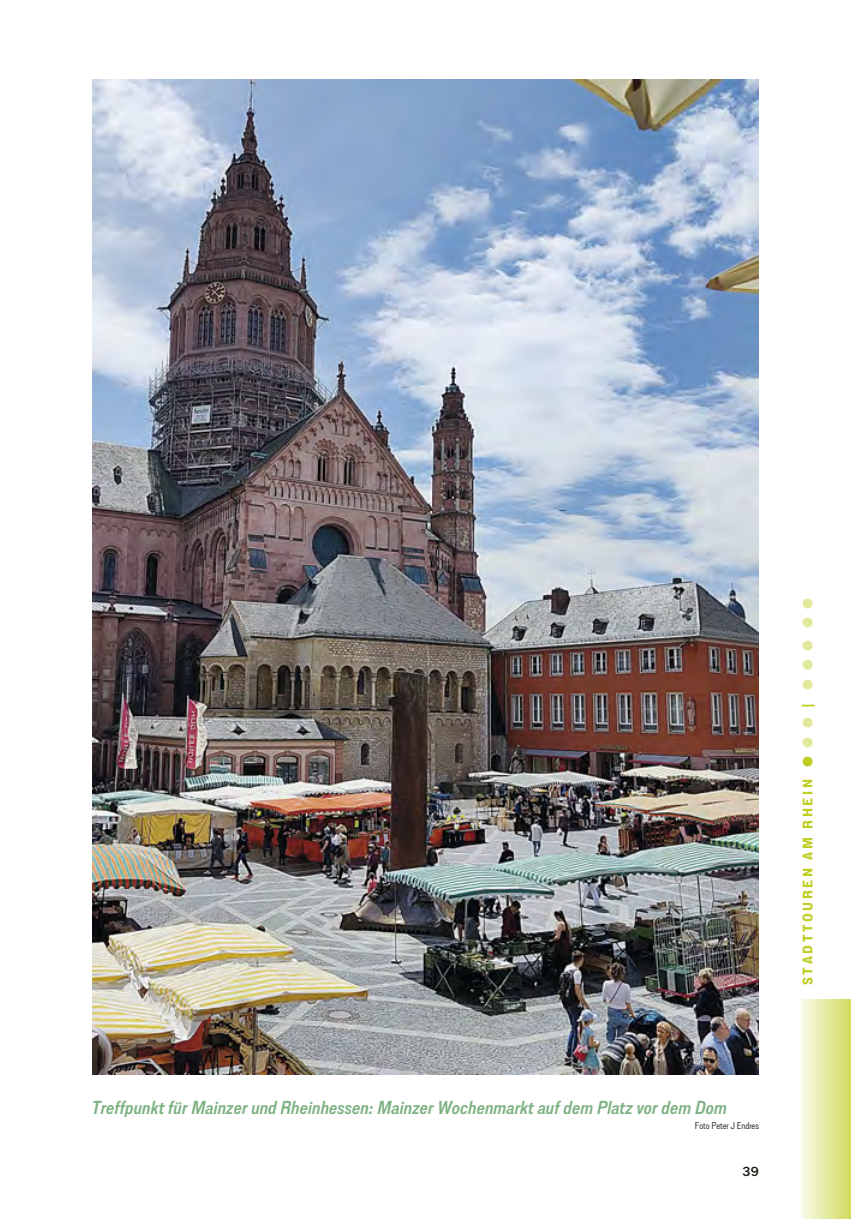
<style>
.page{position:relative;width:851px;height:1219px;background:#fff}
.page>*{position:absolute;margin:0;border:0;box-sizing:border-box;transform-origin:0 0}
.t1{font:italic 600 18.75px "Lorimer No 2";color:#7db182}
.t2{font:700 13.75px "Lorimer No 2";letter-spacing:.19em;color:#c0ce23}
.t3{font:500 13.75px "ITC Franklin Gothic Std";color:#191914}
.t4{font:300 10px "Lorimer No 2";color:#191914}
.s1{color:#e2e99c}
</style>
<div class="page">
<div style="left:801px;top:999px;width:49px;height:220px;background:linear-gradient(to right,#fafbeb,#d1dc60)"></div>
<img style="left:92px;top:80px;width:666px;height:994px">
<p class="t2" style="left:802px;top:985px;width:389px;rotate:-90deg">STADTTOUREN AM RHEIN ● <span class="s1">●</span> <span class="s1">●</span> | <span class="s1">●</span> <span class="s1">●</span> <span class="s1">●</span> <span class="s1">●</span> <span class="s1">●</span></p>
<p class="t1" style="left:92px;top:1100px;width:636px">Treffpunkt für Mainzer und Rheinhessen: Mainzer Wochenmarkt auf dem Platz vor dem Dom</p>
<p class="t4" style="left:694px;top:1121px;width:65px">Foto Peter J Endres</p>
<p class="t3" style="left:742px;top:1163px;width:18px">39</p>
</div>
